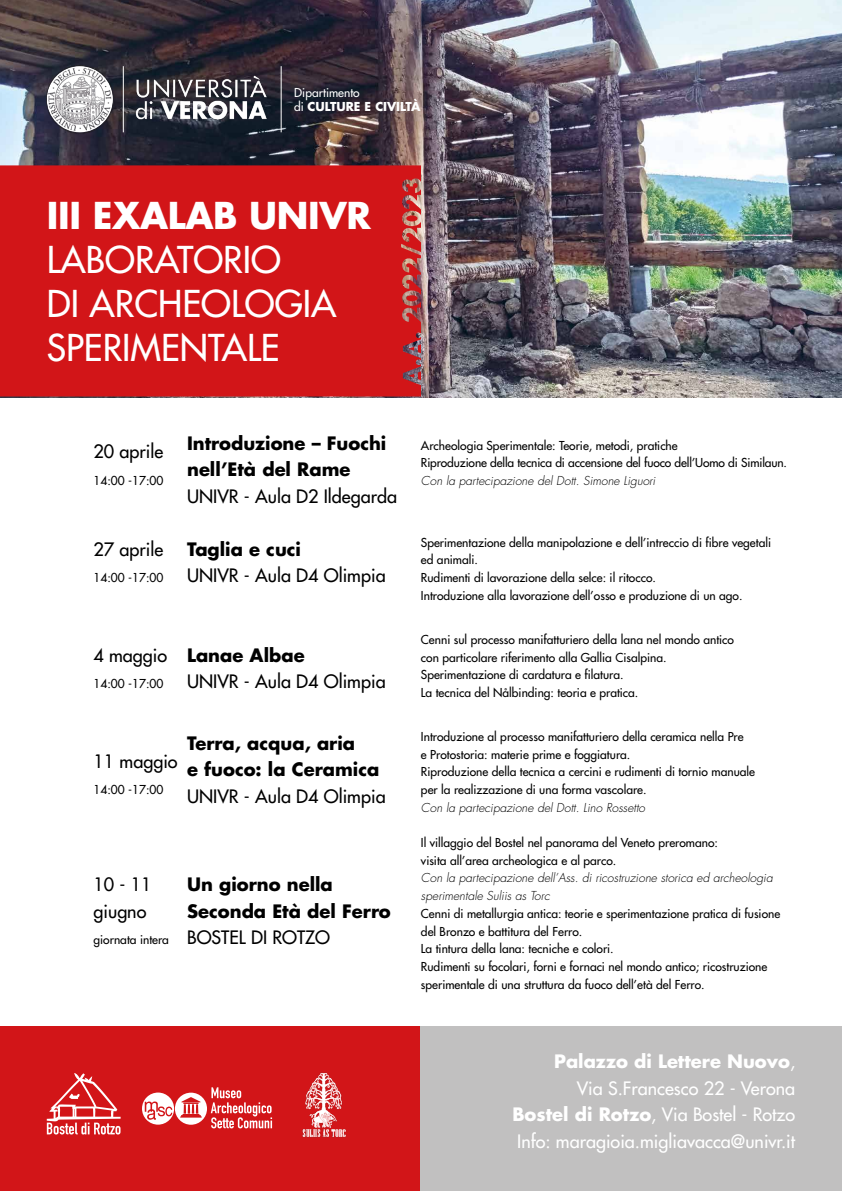
<style>
.page{position:relative;width:842px;height:1191px;background:#fff}
.page>*{position:absolute;margin:0;border:0;box-sizing:border-box;transform-origin:0 0}
.t1{font:500 36px/44.2px "Futura Std";color:#fff}
.t2{font:700 36px "Futura Std";letter-spacing:-.01em;color:#fff}
.t3{font:500 18px/26.5px "Futura Std";color:#000}
.t4{font:700 18px/26.5px "Futura Std";color:#000}
.t5{font:500 18px/26.5px "Futura Std";color:#fff;text-align:right}
.t6{font:500 12px/17.7px "Futura Std";color:#000}
.t7{font:italic 300 12px/17.7px "Futura Std";color:#000}
.t8{font:700 12px/14.4px "Futura Std";color:#fff}
.s1{font-weight:500}
.s2{font-weight:700}
</style>
<div class="page">
<img style="left:0;top:0;width:842px;height:397px">
<div style="left:0;top:165px;width:421px;height:231px;background:#d21518"></div>
<div style="left:0;top:1026px;width:842px;height:165px;background:#d21518"></div>
<div style="left:421px;top:1026px;width:421px;height:165px;background:#c1c0c0"></div>
<svg style="left:142px;top:1087px;width:130px;height:41px"></svg>
<img style="left:302px;top:1072px;width:44px;height:66px">
<img style="left:46px;top:66px;width:68px;height:67px">
<hr style="left:123px;top:66px;width:1px;height:66px;background:#fff">
<hr style="left:281px;top:66px;width:1px;height:66px;background:#fff">
<img style="left:125px;top:74px;width:151px;height:49px">
<svg style="left:47px;top:1073px;width:74px;height:61px"></svg>
<p class="t8" style="left:294px;top:85px;width:128px"><span class="s1">Dipartimento<br>di</span> CULTURE E CIVILTÀ</p>
<h1 class="t2" style="left:47px;top:191px;width:326px">III EXALAB UNIVR</h1>
<h1 class="t1" style="left:47px;top:238px;width:291px">LABORATORIO<br>DI ARCHEOLOGIA<br>SPERIMENTALE</h1>
<h2 class="t3" style="left:94px;top:438px;width:71px">20 aprile</h2>
<p class="t6" style="left:94px;top:471px;width:71px">14:00 -17:00</p>
<h2 class="t3" style="left:94px;top:536px;width:71px">27 aprile</h2>
<p class="t6" style="left:94px;top:569px;width:71px">14:00 -17:00</p>
<h2 class="t4" style="left:187px;top:429px;width:201px">Introduzione – Fuochi nell’Età del Rame</h2>
<h2 class="t3" style="left:187px;top:483px;width:211px">UNIVR - Aula D2 Ildegarda</h2>
<h2 class="t4" style="left:187px;top:535px;width:115px">Taglia e cuci</h2>
<h2 class="t3" style="left:187px;top:562px;width:200px">UNIVR - Aula D4 Olimpia</h2>
<h2 class="t3" style="left:94px;top:642px;width:75px">4 maggio</h2>
<p class="t6" style="left:94px;top:675px;width:71px">14:00 -17:00</p>
<h2 class="t4" style="left:187px;top:641px;width:119px">Lanae Albae</h2>
<h2 class="t3" style="left:187px;top:668px;width:200px">UNIVR - Aula D4 Olimpia</h2>
<h2 class="t3" style="left:94px;top:748px;width:86px">11 maggio</h2>
<p class="t6" style="left:94px;top:781px;width:71px">14:00 -17:00</p>
<h2 class="t4" style="left:187px;top:729px;width:194px">Terra, acqua, aria<br>e fuoco: la Ceramica</h2>
<h2 class="t3" style="left:187px;top:783px;width:200px">UNIVR - Aula D4 Olimpia</h2>
<h2 class="t3" style="left:94px;top:871px;width:59px">10 - 11 giugno</h2>
<p class="t6" style="left:94px;top:931px;width:77px">giornata intera</p>
<h2 class="t4" style="left:187px;top:871px;width:205px">Un giorno nella<br>Seconda Età del Ferro</h2>
<h2 class="t3" style="left:187px;top:924px;width:144px">BOSTEL DI ROTZO</h2>
<p class="t6" style="left:421px;top:436px;width:368px">Archeologia Sperimentale: Teorie, metodi, pratiche<br>Riproduzione della tecnica di accensione del fuoco dell’Uomo di Similaun.</p>
<p class="t7" style="left:421px;top:472px;width:236px">Con la partecipazione del Dott. Simone Liguori</p>
<p class="t6" style="left:421px;top:533px;width:352px">Sperimentazione della manipolazione e dell’intreccio di fibre vegetali ed animali.<br>Rudimenti di lavorazione della selce: il ritocco.<br>Introduzione alla lavorazione dell’osso e produzione di un ago.</p>
<p class="t6" style="left:421px;top:630px;width:315px">Cenni sul processo manifatturiero della lana nel mondo antico con particolare riferimento alla Gallia Cisalpina.<br>Sperimentazione di cardatura e filatura.<br>La tecnica del Nålbinding: teoria e pratica.</p>
<p class="t6" style="left:421px;top:728px;width:335px">Introduzione al processo manifatturiero della ceramica nella Pre<br>e Protostoria: materie prime e foggiatura.<br>Riproduzione della tecnica a cercini e rudimenti di tornio manuale per la realizzazione di una forma vascolare.</p>
<p class="t7" style="left:421px;top:799px;width:226px">Con la partecipazione del Dott. Lino Rossetto</p>
<p class="t6" style="left:421px;top:834px;width:298px">Il villaggio del Bostel nel panorama del Veneto preromano: visita all’area archeologica e al parco.</p>
<p class="t7" style="left:421px;top:869px;width:353px">Con la partecipazione dell’Ass. di ricostruzione storica ed archeologia sperimentale Suliis as Torc</p>
<p class="t6" style="left:421px;top:904px;width:361px">Cenni di metallurgia antica: teorie e sperimentazione pratica di fusione del Bronzo e battitura del Ferro.<br>La tintura della lana: tecniche e colori.<br>Rudimenti su focolari, forni e fornaci nel mondo antico; ricostruzione sperimentale di una struttura da fuoco dell’età del Ferro.</p>
<h2 class="t5" style="left:512px;top:1048px;width:284px"><span class="s2">Palazzo di Lettere Nuovo</span>,<br>Via S.Francesco 22 - Verona<br><span class="s2">Bostel di Rotzo</span>, Via Bostel - Rotzo<br>Info: maragioia.migliavacca@univr.it</h2>
</div>
